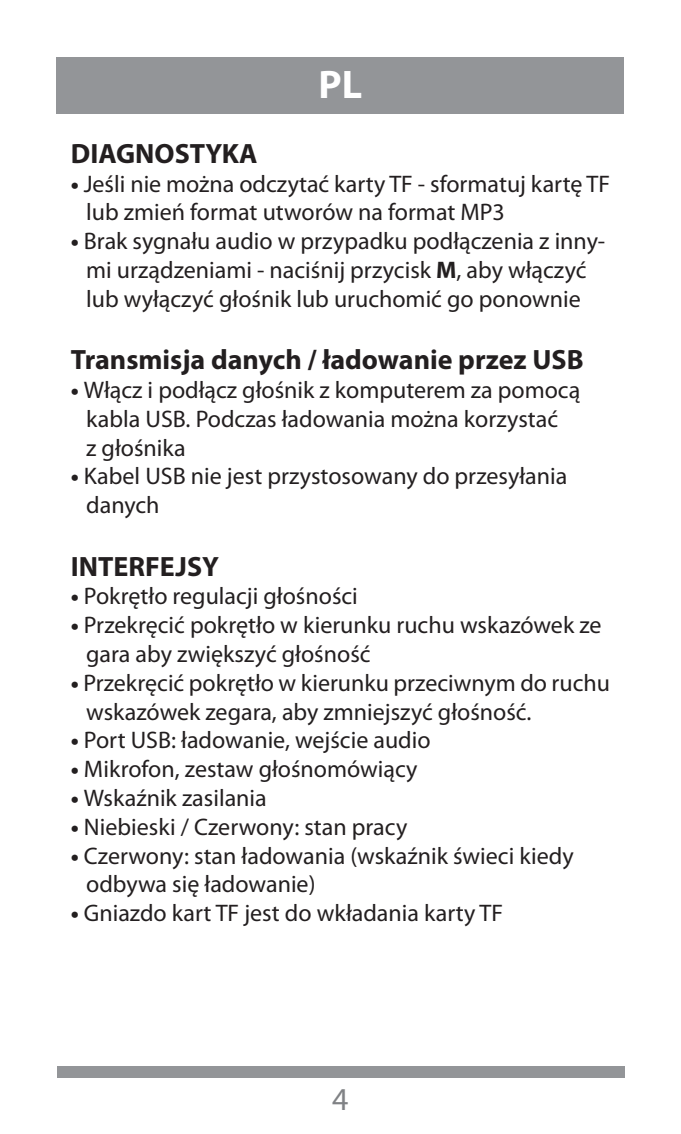
<style>
.page{position:relative;width:681px;height:1134px;background:#fff}
.page>*{position:absolute;margin:0;border:0;box-sizing:border-box;transform-origin:0 0}
.t1{font:700 40px "Myriad Pro";color:#fff}
.t2{font:32px "Myriad Pro";color:#808285}
.t3{font:700 28px "Myriad Pro";color:#231f20}
.t4{font:24px/28.8px "Myriad Pro";color:#231f20}
.s1{font-weight:700}
</style>
<div class="page">
<div style="left:57px;top:57px;width:567px;height:56px;background:#939598"></div>
<div style="left:57px;top:1066px;width:567px;height:11px;background:#939598"></div>
<h1 class="t1" style="left:318px;top:62px;width:45px">PL</h1>
<p class="t3" style="left:71px;top:138px;width:188px">DIAGNOSTYKA</p>
<p class="t4" style="left:86px;top:170px;width:525px;text-indent:-15px"><span class="s1">•</span> Jeśli nie można odczytać karty TF - sformatuj kartę TF lub zmień format utworów na format MP3</p>
<p class="t4" style="left:71px;top:227px;width:535px;text-align:center"><span class="s1">•</span> Brak sygnału audio w przypadku podłączenia z inny&shy;mi urządzeniami - naciśnij przycisk <span class="s1">M</span>, aby włączyć lub wyłączyć głośnik lub uruchomić go ponownie</p>
<p class="t3" style="left:71px;top:344px;width:514px">Transmisja danych / ładowanie przez USB</p>
<p class="t4" style="left:86px;top:376px;width:495px;text-indent:-15px"><span class="s1">•</span> Włącz i podłącz głośnik z komputerem za pomocą kabla USB. Podczas ładowania można korzystać<br>z głośnika</p>
<p class="t4" style="left:86px;top:462px;width:482px;text-indent:-15px"><span class="s1">•</span> Kabel USB nie jest przystosowany do przesyłania danych</p>
<p class="t3" style="left:71px;top:550px;width:150px">INTERFEJSY</p>
<p class="t4" style="left:71px;top:582px;width:288px"><span class="s1">•</span> Pokrętło regulacji głośności</p>
<p class="t4" style="left:86px;top:611px;width:516px;text-indent:-15px"><span class="s1">•</span> Przekręcić pokrętło w kierunku ruchu wskazówek ze gara aby zwiększyć głośność</p>
<p class="t4" style="left:86px;top:669px;width:525px;text-indent:-15px"><span class="s1">•</span> Przekręcić pokrętło w kierunku przeciwnym do ruchu wskazówek zegara, aby zmniejszyć głośność.</p>
<p class="t4" style="left:71px;top:726px;width:361px"><span class="s1">•</span> Port USB: ładowanie, wejście audio</p>
<p class="t4" style="left:71px;top:755px;width:348px"><span class="s1">•</span> Mikrofon, zestaw głośnomówiący</p>
<p class="t4" style="left:71px;top:784px;width:197px"><span class="s1">•</span> Wskaźnik zasilania</p>
<p class="t4" style="left:71px;top:813px;width:338px"><span class="s1">•</span> Niebieski / Czerwony: stan pracy</p>
<p class="t4" style="left:86px;top:842px;width:488px;text-indent:-15px"><span class="s1">•</span> Czerwony: stan ładowania (wskaźnik świeci kiedy odbywa się ładowanie)</p>
<p class="t4" style="left:71px;top:899px;width:433px"><span class="s1">•</span> Gniazdo kart TF jest do wkładania karty TF</p>
<h2 class="t2" style="left:332px;top:1081px;width:18px">4</h2>
</div>
